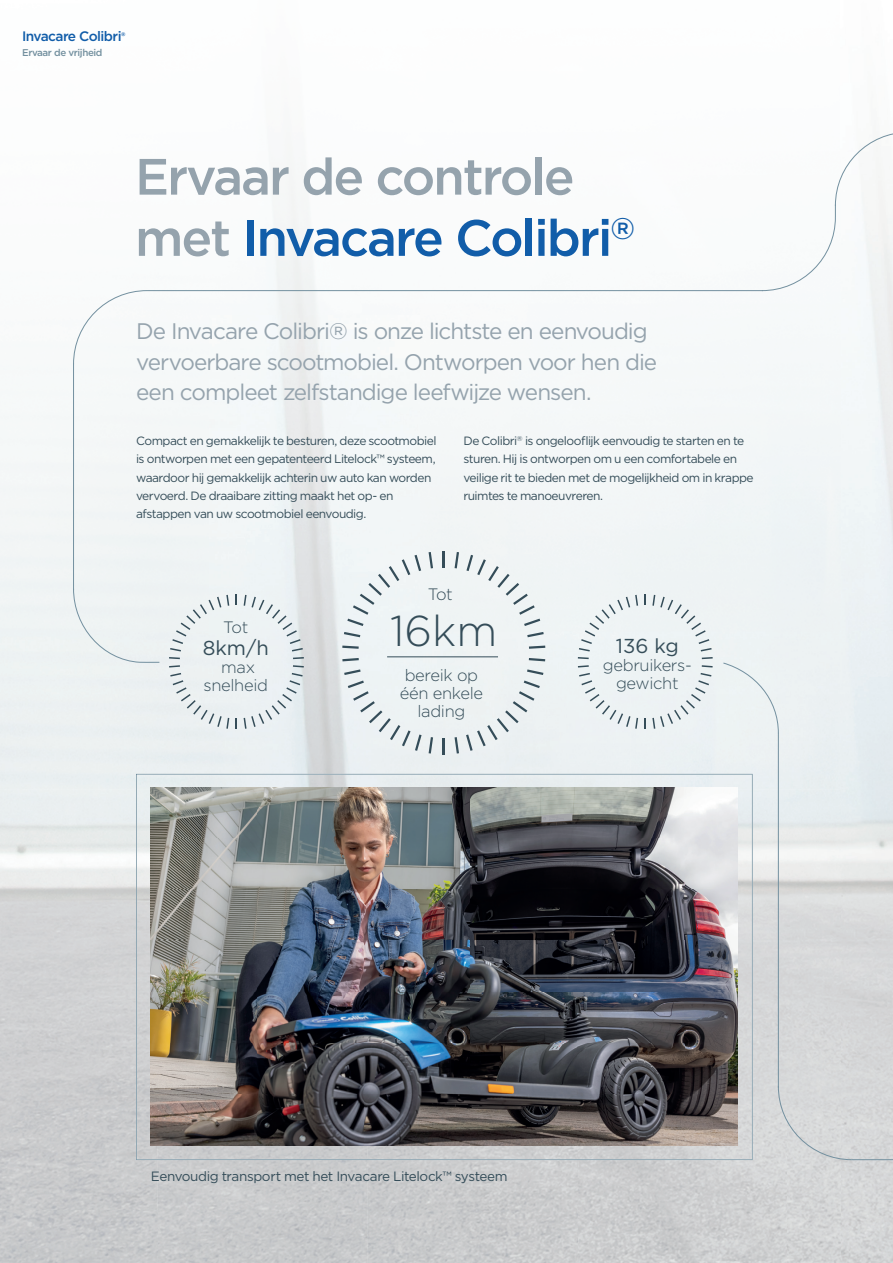
<style>
.page{position:relative;width:893px;height:1263px;background:#fff}
.page>*{position:absolute;margin:0;border:0;box-sizing:border-box;transform-origin:0 0}
.t1{font:500 51px/61.2px "Gotham";letter-spacing:-.04em;color:#95a3ad}
.t2{font:300 43.05px "Gotham";color:#354d59}
.t3{font:22.5px/30.3px "Gotham";letter-spacing:-.045em;color:#95a3ad}
.t4{font:20.1px "Gotham";color:#354d59}
.t5{font:300 16.5px/18px "Gotham";letter-spacing:-.02em;color:#354d59;text-align:center}
.t6{font:500 13.65px "Gotham";letter-spacing:-.04em;color:#115da9}
.t7{font:13.5px "Gotham";letter-spacing:-.03em;color:#354d59}
.t8{font:12px/18.3px "Gotham";letter-spacing:-.045em;color:#354d59}
.t9{font:500 9.75px "Gotham";letter-spacing:-.04em;color:#73909f}
.s1{color:#115da9}
</style>
<div class="page">
<div style="left:0;top:168px;width:840px;height:463px;background:#f4f8f8"></div>
<img style="left:210px;top:631px;width:420px;height:143px">
<img style="left:753px;top:789px;width:88px;height:316px">
<img style="left:157px;top:1160px;width:421px;height:103px">
<img style="left:578px;top:1105px;width:263px;height:158px">
<hr style="left:147px;top:290px;width:616px;height:1px;background:#73909f">
<hr style="left:73px;top:364px;width:1px;height:226px;background:#73909f">
<svg style="left:73px;top:290px;width:75px;height:75px"></svg>
<hr style="left:387px;top:657px;width:111px;height:1px;background:#354d59">
<svg style="left:761px;top:131px;width:132px;height:160px"></svg>
<hr style="left:852px;top:1159px;width:41px;height:1px;background:#73909f">
<hr style="left:778px;top:733px;width:1px;height:355px;background:#73909f">
<div style="left:778px;top:1085px;width:75px;height:75px;background:#d7d9da"></div>
<div style="left:73px;top:588px;width:87px;height:75px;background:#edf2f3"></div>
<div style="left:722px;top:662px;width:57px;height:72px;background:#edf3f3"></div>
<svg style="left:136px;top:774px;width:617px;height:386px;background:#d6d9db"></svg>
<img style="left:151px;top:787px;width:587px;height:359px">
<svg style="left:443px;top:551px;width:2px;height:16px"></svg>
<svg style="left:443px;top:738px;width:2px;height:16px"></svg>
<svg style="left:342px;top:658px;width:17px;height:3px"></svg>
<svg style="left:344px;top:669px;width:78px;height:82px;background:#e3e9eb"></svg>
<svg style="left:429px;top:737px;width:4px;height:16px"></svg>
<svg style="left:342px;top:645px;width:17px;height:4px"></svg>
<svg style="left:344px;top:632px;width:16px;height:5px"></svg>
<svg style="left:347px;top:555px;width:74px;height:71px"></svg>
<svg style="left:429px;top:552px;width:4px;height:16px"></svg>
<svg style="left:529px;top:658px;width:16px;height:3px"></svg>
<svg style="left:466px;top:669px;width:77px;height:82px;background:#e3e8ea"></svg>
<svg style="left:454px;top:737px;width:5px;height:16px"></svg>
<svg style="left:529px;top:645px;width:16px;height:4px"></svg>
<svg style="left:527px;top:632px;width:17px;height:5px"></svg>
<svg style="left:466px;top:555px;width:74px;height:71px"></svg>
<svg style="left:455px;top:552px;width:4px;height:16px"></svg>
<svg style="left:169px;top:665px;width:11px;height:2px"></svg>
<svg style="left:170px;top:673px;width:59px;height:56px;background:#e2e7e9"></svg>
<svg style="left:169px;top:657px;width:11px;height:2px"></svg>
<svg style="left:170px;top:595px;width:59px;height:56px;background:#e4eaeb"></svg>
<svg style="left:293px;top:665px;width:11px;height:2px"></svg>
<svg style="left:244px;top:673px;width:59px;height:56px;background:#e0e7ea"></svg>
<svg style="left:293px;top:657px;width:11px;height:2px"></svg>
<svg style="left:244px;top:595px;width:59px;height:56px;background:#e1e8ea"></svg>
<svg style="left:644px;top:594px;width:2px;height:11px"></svg>
<svg style="left:644px;top:718px;width:2px;height:11px"></svg>
<svg style="left:578px;top:665px;width:11px;height:2px"></svg>
<svg style="left:579px;top:673px;width:59px;height:56px;background:#e3eaec"></svg>
<svg style="left:578px;top:657px;width:11px;height:2px"></svg>
<svg style="left:579px;top:595px;width:59px;height:56px"></svg>
<svg style="left:702px;top:665px;width:11px;height:2px"></svg>
<svg style="left:652px;top:673px;width:59px;height:56px;background:#e3e9ec"></svg>
<svg style="left:702px;top:657px;width:11px;height:2px"></svg>
<svg style="left:652px;top:595px;width:60px;height:56px;background:#e4eaec"></svg>
<p class="t6" style="left:22px;top:29px;width:105px">Invacare Colibri<sup>®</sup></p>
<p class="t9" style="left:22px;top:47px;width:82px">Ervaar de vrijheid</p>
<h1 class="t1" style="left:135px;top:146px;width:502px">Ervaar de controle met <span class="s1">Invacare Colibri</span><sup>®</sup></h1>
<h3 class="t3" style="left:136px;top:316px;width:523px">De Invacare Colibri® is onze lichtste en eenvoudig vervoerbare scootmobiel. Ontworpen voor hen die een compleet zelfstandige leefwijze wensen.</h3>
<p class="t8" style="left:136px;top:431px;width:302px">Compact en gemakkelijk te besturen, deze scootmobiel is ontworpen met een gepatenteerd Litelock™ systeem, waardoor hij gemakkelijk achterin uw auto kan worden vervoerd. De draaibare zitting maakt het op- en afstappen van uw scootmobiel eenvoudig.</p>
<p class="t8" style="left:463px;top:431px;width:292px">De Colibri<sup>®</sup> is ongelooflijk eenvoudig te starten en te sturen. Hij is ontworpen om u een comfortabele en veilige rit te bieden met de mogelijkheid om in krappe ruimtes te manoeuvreren.</p>
<h3 class="t5" style="left:223px;top:618px;width:26px">Tot</h3>
<h3 class="t4" style="left:203px;top:637px;width:67px">8km/h</h3>
<h3 class="t5" style="left:204px;top:658px;width:66px">max snelheid</h3>
<h3 class="t5" style="left:428px;top:585px;width:26px">Tot</h3>
<h2 class="t2" style="left:390px;top:607px;width:109px">16km</h2>
<h3 class="t5" style="left:400px;top:666px;width:85px">bereik op één enkele lading</h3>
<h3 class="t4" style="left:616px;top:634px;width:65px">136 kg</h3>
<h3 class="t5" style="left:603px;top:656px;width:90px">gebruikers&shy;gewicht</h3>
<p class="t7" style="left:151px;top:1168px;width:358px">Eenvoudig transport met het Invacare Litelock™ systeem</p>
</div>
